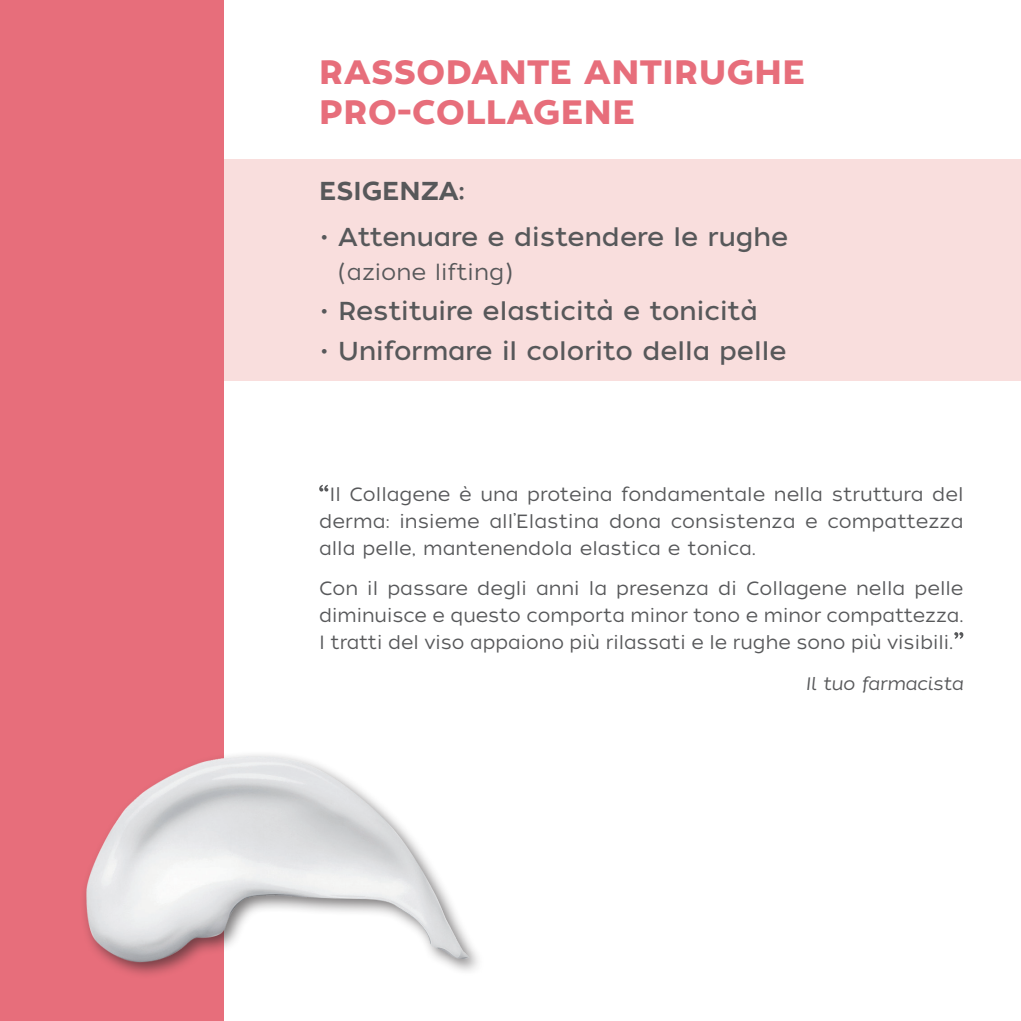
<style>
.page{position:relative;width:1021px;height:1021px;background:#fff}
.page>*{position:absolute;margin:0;border:0;box-sizing:border-box;transform-origin:0 0}
.t1{font:51.75px "Tide Sans 200 Lil Mondo";color:#57585a}
.t2{font:33.75px/40.5px "Tide Sans 600 Bunny";letter-spacing:.02em;color:#e76e7b}
.t3{font:25.88px "Tide Sans 400 Lil Dude";color:#57585a}
.t4{font:25.88px "Tide Sans 500 Dudette";color:#57585a}
.t5{font:22.5px "Tide Sans 300 Lil Kahuna";color:#57585a}
.t6{font:19.12px/27px "Tide Sans 300 Lil Kahuna";color:#57585a;text-align:justify}
.t7{font:italic 18px "Tide Sans 300 Lil Kahuna";letter-spacing:-.02em;color:#57585a}
.s1{font-family:"Tide Sans 500 Dudette"}
</style>
<div class="page">
<div style="left:96px;top:159px;width:924px;height:222px;background:#f9dedd"></div>
<div style="left:0;top:0;width:223px;height:1020px;background:#e76e7b"></div>
<img style="left:84px;top:731px;width:394px;height:258px">
<h2 class="t2" style="left:319px;top:53px;width:487px">RASSODANTE ANTIRUGHE<br>PRO-COLLAGENE</h2>
<h3 class="t4" style="left:319px;top:174px;width:147px">ESIGENZA:</h3>
<h3 class="t3" style="left:319px;top:221px;width:470px"><span class="s1">•</span> Attenuare e distendere le rughe</h3>
<p class="t5" style="left:338px;top:258px;width:176px">(azione lifting)</p>
<h3 class="t3" style="left:319px;top:295px;width:440px"><span class="s1">•</span> Restituire elasticità e tonicità</h3>
<h3 class="t3" style="left:319px;top:335px;width:469px"><span class="s1">•</span> Uniformare il colorito della pelle</h3>
<h1 class="t1" style="left:319px;top:473px;width:12px">“</h1>
<p class="t6" style="left:319px;top:481px;width:646px;text-indent:10px">Il Collagene è una proteina fondamentale nella struttura del derma: insieme all’Elastina dona consistenza e compattezza alla pelle, mantenendola elastica e tonica.</p>
<p class="t6" style="left:319px;top:575px;width:646px">Con il passare degli anni la presenza di Collagene nella pelle diminuisce e questo comporta minor tono e minor compattezza.<br>I tratti del viso appaiono più rilassati e le rughe sono più visibili.</p>
<h1 class="t1" style="left:953px;top:621px;width:12px">”</h1>
<p class="t7" style="left:805px;top:672px;width:159px">Il tuo farmacista</p>
</div>
